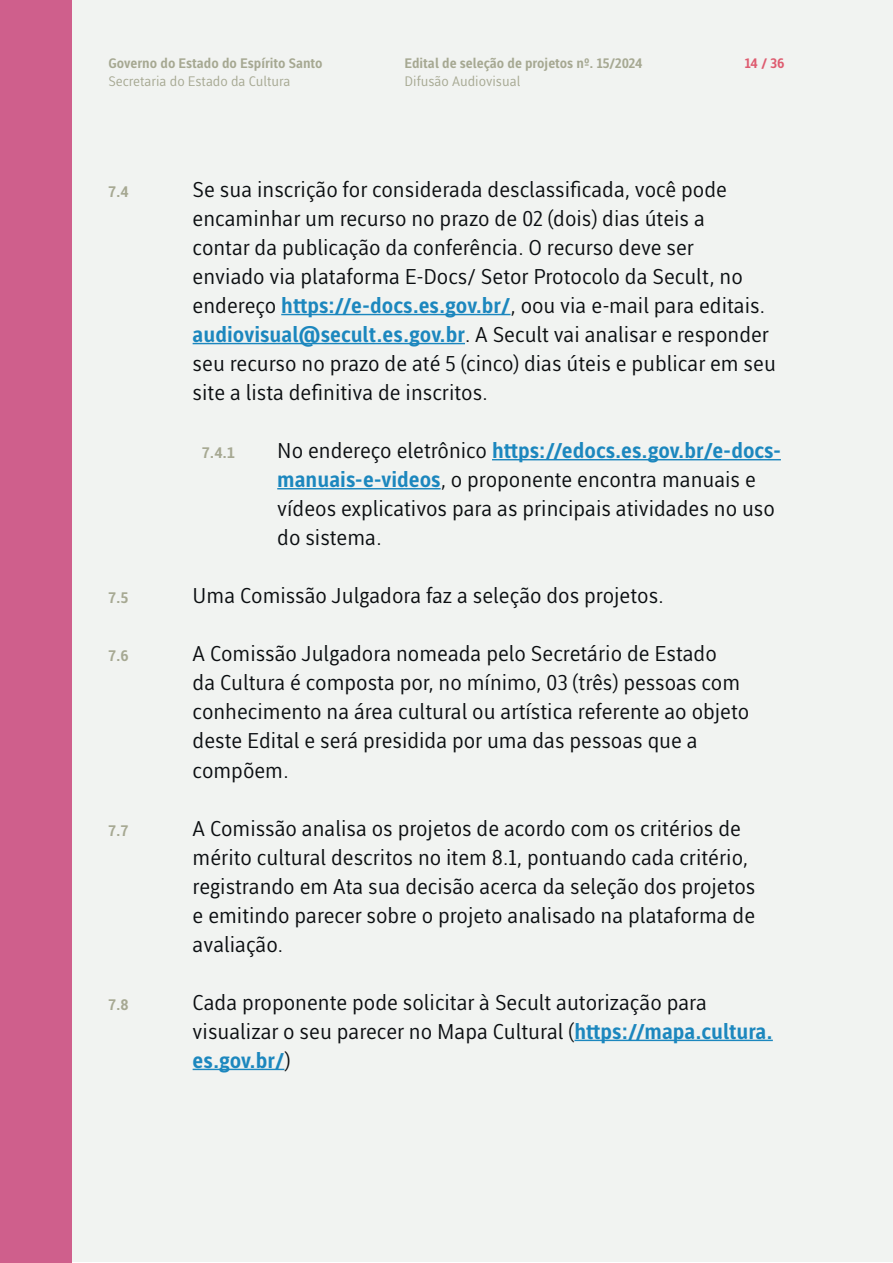
<style>
.page{position:relative;width:893px;height:1263px;background:#fff}
.page>*{position:absolute;margin:0;border:0;box-sizing:border-box;transform-origin:0 0}
.t1{font:21px/29px "Ufes Sans VF Roman";color:#0b0e11}
.t2{font:15px "Ufes Sans VF Roman";color:#a6a892}
.t3{font:13.5px/18px "Ufes Sans VF Roman";color:#a6a892}
.t4{font:13.5px "Ufes Sans VF Roman";color:#de5c70}
.s1{color:#1c87be}
</style>
<div class="page">
<div style="left:1px;top:1px;width:891px;height:1261px;background:#f1f3f1"></div>
<div style="left:0;top:0;width:72px;height:1263px;background:#cf5f8c"></div>
<hr style="left:281px;top:314px;width:229px;height:1px;background:#1c87be">
<hr style="left:193px;top:343px;width:272px;height:1px;background:#1c87be">
<hr style="left:492px;top:459px;width:289px;height:1px;background:#1c87be">
<hr style="left:277px;top:488px;width:164px;height:1px;background:#1c87be">
<hr style="left:574px;top:1040px;width:199px;height:1px;background:#1c87be">
<hr style="left:193px;top:1069px;width:91px;height:1px;background:#1c87be">
<p class="t3" style="left:108px;top:54px;width:216px">Governo do Estado do Espírito Santo<br>Secretaria do Estado da Cultura</p>
<p class="t3" style="left:405px;top:54px;width:239px">Edital de seleção de projetos nº. 15/2024<br>Difusão Audiovisual</p>
<p class="t4" style="left:745px;top:55px;width:41px">14 / 36</p>
<p class="t2" style="left:108px;top:182px;width:22px">7.4</p>
<p class="t1" style="left:193px;top:175px;width:585px">Se sua inscrição for considerada desclassificada, você pode encaminhar um recurso no prazo de 02 (dois) dias úteis a<br>contar da publicação da conferência. O recurso deve ser<br>enviado via plataforma E-Docs/ Setor Protocolo da Secult, no endereço <span class="s1">https://e-docs.es.gov.br/</span>, oou via e-mail para editais. <span class="s1">audiovisual@secult.es.gov.br</span>. A Secult vai analisar e responder seu recurso no prazo de até 5 (cinco) dias úteis e publicar em seu site a lista definitiva de inscritos.</p>
<p class="t2" style="left:202px;top:443px;width:35px">7.4.1</p>
<p class="t1" style="left:277px;top:436px;width:505px">No endereço eletrônico <span class="s1">https://edocs.es.gov.br/e-docs&shy;manuais-e-videos</span>, o proponente encontra manuais e vídeos explicativos para as principais atividades no uso do sistema.</p>
<p class="t2" style="left:108px;top:589px;width:22px">7.5</p>
<p class="t1" style="left:193px;top:581px;width:473px">Uma Comissão Julgadora faz a seleção dos projetos.</p>
<p class="t2" style="left:108px;top:647px;width:22px">7.6</p>
<p class="t1" style="left:193px;top:639px;width:558px">A Comissão Julgadora nomeada pelo Secretário de Estado<br>da Cultura é composta por, no mínimo, 03 (três) pessoas com conhecimento na área cultural ou artística referente ao objeto deste Edital e será presidida por uma das pessoas que a compõem.</p>
<p class="t2" style="left:108px;top:821px;width:22px">7.7</p>
<p class="t1" style="left:193px;top:813px;width:564px">A Comissão analisa os projetos de acordo com os critérios de mérito cultural descritos no item 8.1, pontuando cada critério, registrando em Ata sua decisão acerca da seleção dos projetos e emitindo parecer sobre o projeto analisado na plataforma de avaliação.</p>
<p class="t2" style="left:108px;top:995px;width:22px">7.8</p>
<p class="t1" style="left:193px;top:988px;width:582px">Cada proponente pode solicitar à Secult autorização para visualizar o seu parecer no Mapa Cultural (<span class="s1">https://mapa.cultura. es.gov.br/</span>)</p>
</div>
